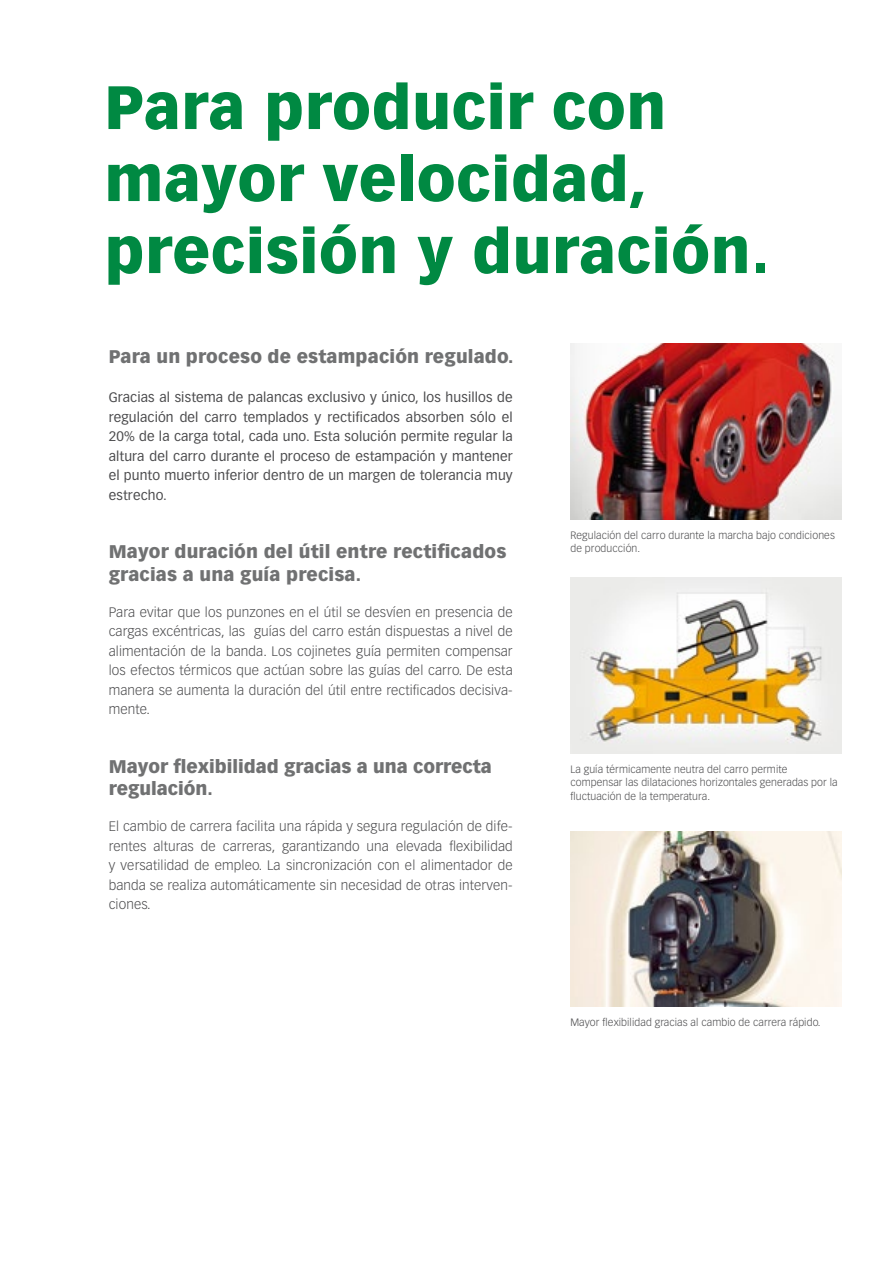
<style>
.page{position:relative;width:893px;height:1263px;background:#fff}
.page>*{position:absolute;margin:0;border:0;box-sizing:border-box;transform-origin:0 0}
.t1{font:900 60px/72px "Vectora LT Std";letter-spacing:.01em;color:#008942}
.t2{font:900 18px/22.5px "Vectora LT Std";letter-spacing:.01em;color:#707172}
.t3{font:300 13.5px/19.5px "Vectora LT Std";letter-spacing:.01em;color:#4b4b4d;text-align:justify}
.t4{font:13.5px/19.5px "Vectora LT Std";letter-spacing:.01em;color:#4b4b4d;text-align:justify}
.t5{font:300 10.5px/13.5px "Vectora LT Std";letter-spacing:.01em;color:#4b4b4d}
</style>
<div class="page">
<img style="left:570px;top:831px;width:272px;height:176px">
<img style="left:570px;top:344px;width:272px;height:175px">
<img style="left:570px;top:578px;width:272px;height:175px">
<h1 class="t1" style="left:105px;top:71px;width:666px">Para producir con mayor velocidad, precisión y duración.</h1>
<h2 class="t2" style="left:109px;top:345px;width:406px">Para un proceso de estampación regulado.</h2>
<p class="t4" style="left:109px;top:388px;width:405px">Gracias al sistema de palancas exclusivo y único, los husillos de regulación del carro templados y rectificados absorben sólo el 20% de la carga total, cada uno. Esta solución permite regular la altura del carro durante el proceso de estampación y mantener el punto muerto inferior dentro de un margen de tolerancia muy estrecho.</p>
<h2 class="t2" style="left:109px;top:540px;width:399px">Mayor duración del útil entre rectificados gracias a una guía precisa.</h2>
<p class="t3" style="left:109px;top:602px;width:405px">Para evitar que los punzones en el útil se desvíen en presencia de cargas excéntricas, las guías del carro están dispuestas a nivel de alimentación de la banda. Los cojinetes guía permiten compensar los efectos térmicos que actúan sobre las guías del carro. De esta manera se aumenta la duración del útil entre rectificados decisiva&shy;mente.</p>
<h2 class="t2" style="left:109px;top:755px;width:385px">Mayor flexibilidad gracias a una correcta regulación.</h2>
<p class="t3" style="left:109px;top:817px;width:405px">El cambio de carrera facilita una rápida y segura regulación de dife&shy;rentes alturas de carreras, garantizando una elevada flexibilidad y versatilidad de empleo. La sincronización con el alimentador de banda se realiza automáticamente sin necesidad de otras interven&shy;ciones.</p>
<p class="t5" style="left:570px;top:528px;width:266px">Regulación del carro durante la marcha bajo condiciones de producción.</p>
<p class="t5" style="left:570px;top:762px;width:269px">La guía térmicamente neutra del carro permite compensar las dilataciones horizontales generadas por la fluctuación de la temperatura.</p>
<p class="t5" style="left:570px;top:1016px;width:252px">Mayor flexibilidad gracias al cambio de carrera rápido.</p>
</div>
